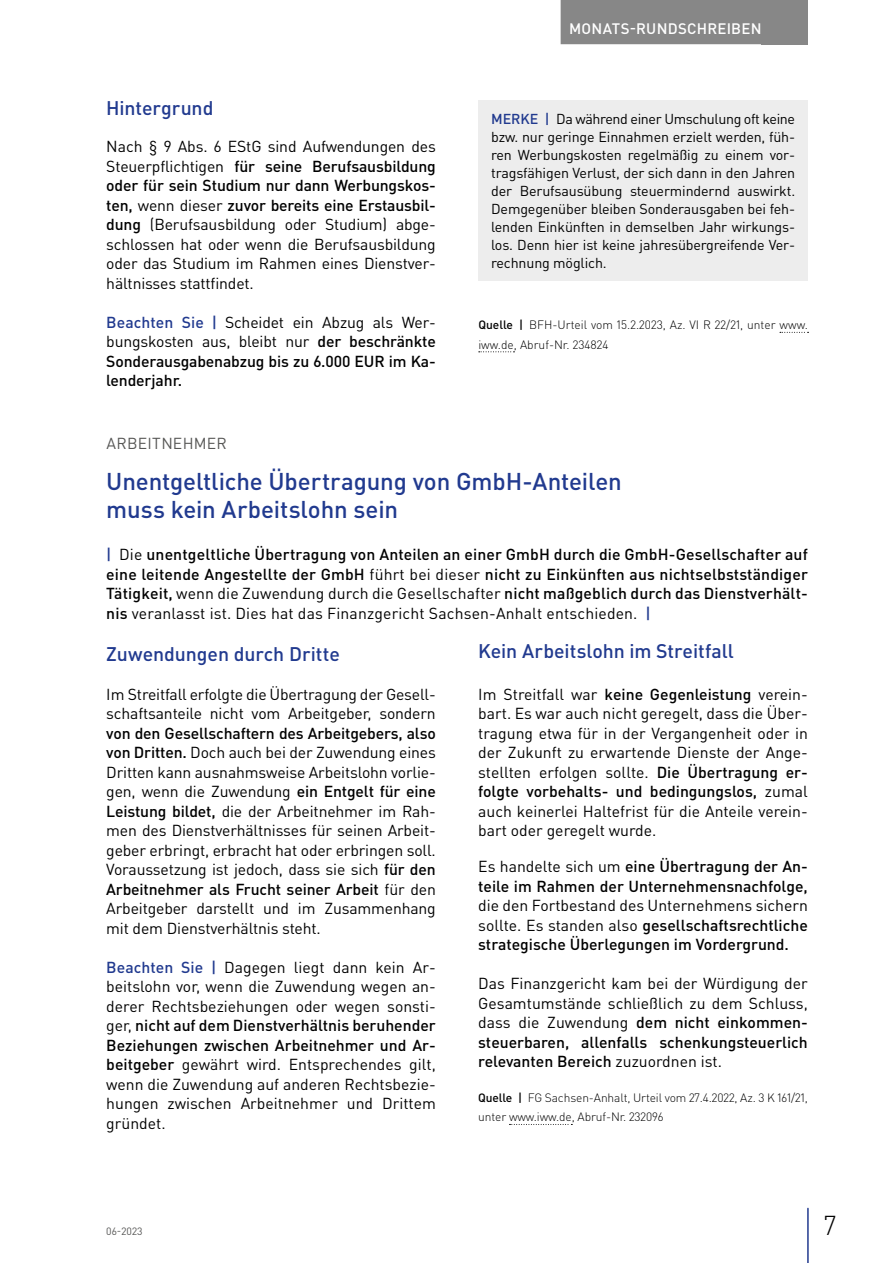
<style>
.page{position:relative;width:893px;height:1263px;background:#fff}
.page>*{position:absolute;margin:0;border:0;box-sizing:border-box;transform-origin:0 0}
.t1{font:300 27px "DIN Pro";color:#000}
.t2{font:500 24px/28.5px "DIN Pro";letter-spacing:-.005em;color:#213a8f}
.t3{font:500 19.5px "DIN Pro";letter-spacing:-.005em;color:#213a8f}
.t4{font:15.75px/19.5px "DIN Pro";letter-spacing:-.01em;color:#000;text-align:justify}
.t5{font:500 15.75px/19.5px "DIN Pro";color:#000;text-align:justify}
.t6{font:15.75px "DIN Pro";letter-spacing:.015em;color:#575756}
.t7{font:500 15px "DIN Pro";letter-spacing:.015em;color:#fff}
.t8{font:14.25px/18px "DIN Pro";letter-spacing:-.01em;color:#000;text-align:justify}
.t9{font:300 12px/19.5px "DIN Pro";letter-spacing:-.01em;color:#000}
.t10{font:10.5px "DIN Pro";color:#575756}
.s1{font-weight:500}
.s2{color:#213a8f}
.s3{font-weight:400}
.s4{font-weight:500;color:#213a8f}
</style>
<div class="page">
<div style="left:762px;top:0;width:46px;height:44px;background:#878787"></div>
<hr style="left:807px;top:1208px;width:2px;height:55px;background:#213a8f">
<div style="left:561px;top:0;width:209px;height:44px;background:#878787"></div>
<svg style="left:780px;top:332px;width:28px;height:1px"></svg>
<svg style="left:479px;top:351px;width:35px;height:1px"></svg>
<div style="left:478px;top:100px;width:330px;height:180px;background:#ededed"></div>
<svg style="left:509px;top:1124px;width:63px;height:1px"></svg>
<p class="t3" style="left:106px;top:95px;width:109px">Hintergrund</p>
<p class="t4" style="left:106px;top:136px;width:331px">Nach § 9 Abs. 6 EStG sind Aufwendungen des Steuerpflichtigen <span class="s1">für seine Berufsausbildung oder für sein Studium nur dann Werbungskos&shy;ten,</span> wenn dieser <span class="s1">zuvor bereits eine Erstausbil&shy;dung</span> (Berufsausbildung oder Studium) abge&shy;schlossen hat oder wenn die Berufsausbildung oder das Studium im Rahmen eines Dienstver&shy;hältnisses stattfindet.</p>
<p class="t5" style="left:106px;top:312px;width:331px"><span class="s2">Beachten Sie |</span> <span class="s3">Scheidet ein Abzug als Wer&shy;bungskosten aus, bleibt nur</span> der beschränkte Sonderausgabenabzug bis zu 6.000 EUR im Ka&shy;lenderjahr.</p>
<p class="t7" style="left:569px;top:18px;width:194px">MONATS-RUNDSCHREIBEN</p>
<p class="t8" style="left:491px;top:109px;width:306px"><span class="s4">MERKE |</span> Da während einer Umschulung oft keine bzw. nur geringe Einnahmen erzielt werden, füh&shy;ren Werbungskosten regelmäßig zu einem vor&shy;tragsfähigen Verlust, der sich dann in den Jahren der Berufsausübung steuermindernd auswirkt.<br>Demgegenüber bleiben Sonderausgaben bei feh&shy;lenden Einkünften in demselben Jahr wirkungs&shy;los. Denn hier ist keine jahresübergreifende Ver&shy;rechnung möglich.</p>
<p class="t9" style="left:478px;top:315px;width:331px"><span class="s1">Quelle |</span> BFH-Urteil vom 15.2.2023, Az. VI R 22/21, unter www. iww.de, Abruf-Nr. 234824</p>
<p class="t6" style="left:106px;top:433px;width:122px">ARBEITNEHMER</p>
<h2 class="t2" style="left:106px;top:466px;width:517px">Unentgeltliche Übertragung von GmbH-Anteilen muss kein Arbeitslohn sein</h2>
<p class="t5" style="left:106px;top:544px;width:703px"><span class="s2">|</span> <span class="s3">Die</span> unentgeltliche Übertragung von Anteilen an einer GmbH durch die GmbH-Gesellschafter auf eine leitende Angestellte der GmbH <span class="s3">führt bei dieser</span> nicht zu Einkünften aus nichtselbstständiger Tätigkeit, <span class="s3">wenn die Zuwendung durch die Gesellschafter</span> nicht maßgeblich durch das Dienstverhält&shy;nis <span class="s3">veranlasst ist. Dies hat das Finanzgericht Sachsen-Anhalt entschieden.</span> <span class="s2">|</span></p>
<p class="t3" style="left:106px;top:641px;width:235px">Zuwendungen durch Dritte</p>
<p class="t4" style="left:106px;top:684px;width:331px">Im Streitfall erfolgte die Übertragung der Gesell&shy;schaftsanteile nicht vom Arbeitgeber, sondern</p>
<p class="t4" style="left:106px;top:723px;width:331px"><span class="s1">von den Gesellschaftern des Arbeitgebers, also von Dritten.</span> Doch auch bei der Zuwendung eines Dritten kann ausnahmsweise Arbeitslohn vorlie&shy;gen, wenn die Zuwendung <span class="s1">ein Entgelt für eine Leistung bildet,</span> die der Arbeitnehmer im Rah&shy;men des Dienstverhältnisses für seinen Arbeit&shy;geber erbringt, erbracht hat oder erbringen soll.<br>Voraussetzung ist jedoch, dass sie sich <span class="s1">für den Arbeitnehmer als Frucht seiner Arbeit</span> für den Arbeitgeber darstellt und im Zusammenhang mit dem Dienstverhältnis steht.</p>
<p class="t4" style="left:106px;top:957px;width:331px"><span class="s4">Beachten Sie |</span> Dagegen liegt dann kein Ar&shy;beitslohn vor, wenn die Zuwendung wegen an&shy;derer Rechtsbeziehungen oder wegen sonsti&shy;ger, <span class="s1">nicht auf dem Dienstverhältnis beruhender Beziehungen zwischen Arbeitnehmer und Ar&shy;beitgeber</span> gewährt wird. Entsprechendes gilt, wenn die Zuwendung auf anderen Rechtsbezie&shy;hungen zwischen Arbeitnehmer und Drittem gründet.</p>
<p class="t3" style="left:478px;top:638px;width:257px">Kein Arbeitslohn im Streitfall</p>
<p class="t4" style="left:478px;top:684px;width:331px">Im Streitfall war <span class="s1">keine Gegenleistung</span> verein&shy;bart. Es war auch nicht geregelt, dass die Über&shy;tragung etwa für in der Vergangenheit oder in der Zukunft zu erwartende Dienste der Ange&shy;stellten erfolgen sollte. <span class="s1">Die Übertragung er&shy;folgte vorbehalts- und bedingungslos,</span> zumal auch keinerlei Haltefrist für die Anteile verein&shy;bart oder geregelt wurde.</p>
<p class="t5" style="left:478px;top:856px;width:331px"><span class="s3">Es handelte sich um</span> eine Übertragung der An&shy;teile im Rahmen der Unternehmensnachfolge,</p>
<p class="t5" style="left:478px;top:895px;width:331px"><span class="s3">die den Fortbestand des Unternehmens sichern sollte. Es standen also</span> gesellschaftsrechtliche strategische Überlegungen im Vordergrund.</p>
<p class="t4" style="left:478px;top:973px;width:331px">Das Finanzgericht kam bei der Würdigung der Gesamtumstände schließlich zu dem Schluss, dass die Zuwendung <span class="s1">dem nicht einkommen&shy;steuerbaren, allenfalls schenkungsteuerlich relevanten Bereich</span> zuzuordnen ist.</p>
<p class="t9" style="left:478px;top:1087px;width:331px"><span class="s1">Quelle |</span> FG Sachsen-Anhalt, Urteil vom 27.4.2022, Az. 3 K 161/21, unter www.iww.de, Abruf-Nr. 232096</p>
<p class="t10" style="left:106px;top:1224px;width:38px">06-2023</p>
<h1 class="t1" style="left:824px;top:1207px;width:14px">7</h1>
</div>
